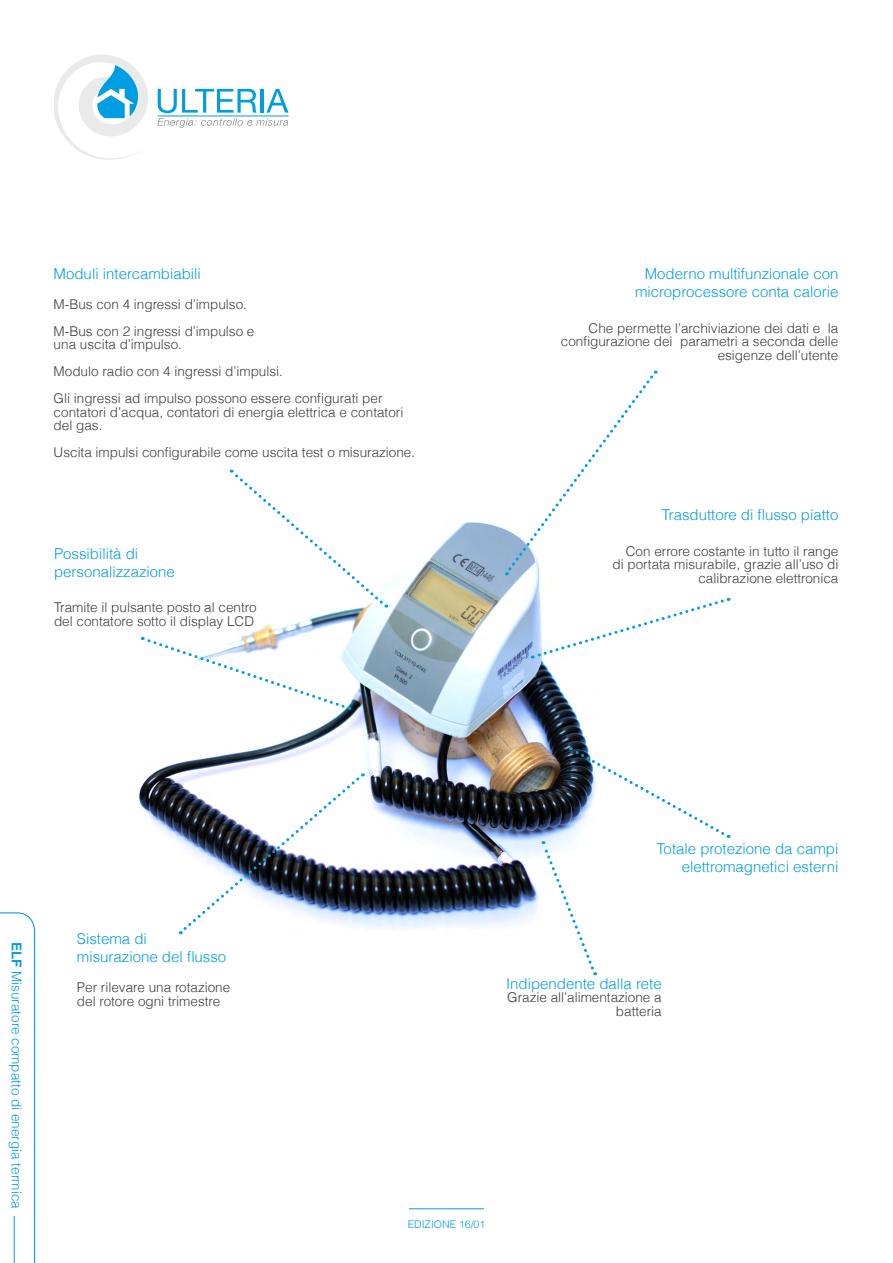
<style>
.page{position:relative;width:893px;height:1263px;background:#fff}
.page>*{position:absolute;margin:0;border:0;box-sizing:border-box;transform-origin:0 0}
.t1{font:300 15px/18px "Helvetica";color:#009ee0;text-align:right}
.t2{font:300 13.5px/13.5px "Helvetica";color:#3e3d40}
.t3{font:300 13.5px "Helvetica";color:#009ee0}
.t4{font:300 10.5px "Helvetica";color:#009ee0}
.s1{font-weight:700}
</style>
<div class="page">
<hr style="left:409px;top:1208px;width:75px;height:1px;background:#009ee0">
<img style="left:139px;top:522px;width:448px;height:407px">
<svg style="left:229px;top:469px;width:158px;height:139px"></svg>
<svg style="left:141px;top:636px;width:209px;height:74px"></svg>
<svg style="left:178px;top:773px;width:185px;height:162px"></svg>
<svg style="left:540px;top:746px;width:189px;height:229px"></svg>
<svg style="left:531px;top:597px;width:198px;height:63px"></svg>
<svg style="left:504px;top:371px;width:152px;height:205px"></svg>
<svg style="left:0;top:912px;width:35px;height:351px"></svg>
<hr style="left:14px;top:1216px;width:1px;height:47px;background:#009ee0">
<svg style="left:54px;top:55px;width:94px;height:105px"></svg>
<svg style="left:158px;top:89px;width:131px;height:39px"></svg>
<hr style="left:158px;top:116px;width:131px;height:1px;background:#009ee0">
<p class="t1" style="left:54px;top:264px;width:149px">Moduli intercambiabili</p>
<p class="t2" style="left:54px;top:290px;width:202px;line-height:27px">M-Bus con 4 ingressi d’impulso.<br>M-Bus con 2 ingressi d’impulso e</p>
<p class="t2" style="left:54px;top:331px;width:330px;line-height:27px">una uscita d’impulso.<br>Modulo radio con 4 ingressi d’impulsi.<br>Gli ingressi ad impulso possono essere configurati per</p>
<p class="t2" style="left:54px;top:405px;width:351px">contatori d’acqua, contatori di energia elettrica e contatori del gas.</p>
<p class="t2" style="left:54px;top:445px;width:363px">Uscita impulsi configurabile come uscita test o misurazione.</p>
<p class="t1" style="left:54px;top:545px;width:122px;text-align:left">Possibilità di personalizzazione</p>
<p class="t2" style="left:54px;top:601px;width:204px">Tramite il pulsante posto al centro del contatore sotto il display LCD</p>
<p class="t1" style="left:635px;top:264px;width:205px">Moderno multifunzionale con microprocessore conta calorie</p>
<p class="t2" style="left:561px;top:321px;width:279px;text-align:right">Che permette l’archiviazione dei dati e la configurazione dei parametri a seconda delle esigenze dell’utente</p>
<p class="t1" style="left:662px;top:505px;width:178px">Trasduttore di flusso piatto</p>
<p class="t2" style="left:612px;top:544px;width:228px;text-align:right">Con errore costante in tutto il range di portata misurabile, grazie all’uso di calibrazione elettronica</p>
<p class="t3" style="left:25px;top:941px;width:269px;rotate:90deg"><span class="s1">ELF</span> Misuratore compatto di energia termica</p>
<p class="t1" style="left:77px;top:930px;width:151px;text-align:left">Sistema di misurazione del flusso</p>
<p class="t2" style="left:77px;top:981px;width:155px">Per rilevare una rotazione del rotore ogni trimestre</p>
<p class="t1" style="left:657px;top:840px;width:183px">Totale protezione da campi elettromagnetici esterni</p>
<p class="t1" style="left:506px;top:974px;width:157px">Indipendente dalla rete</p>
<p class="t2" style="left:507px;top:990px;width:156px;text-align:right">Grazie all’alimentazione a batteria</p>
<p class="t4" style="left:408px;top:1218px;width:79px">EDIZIONE 16/01</p>
</div>
